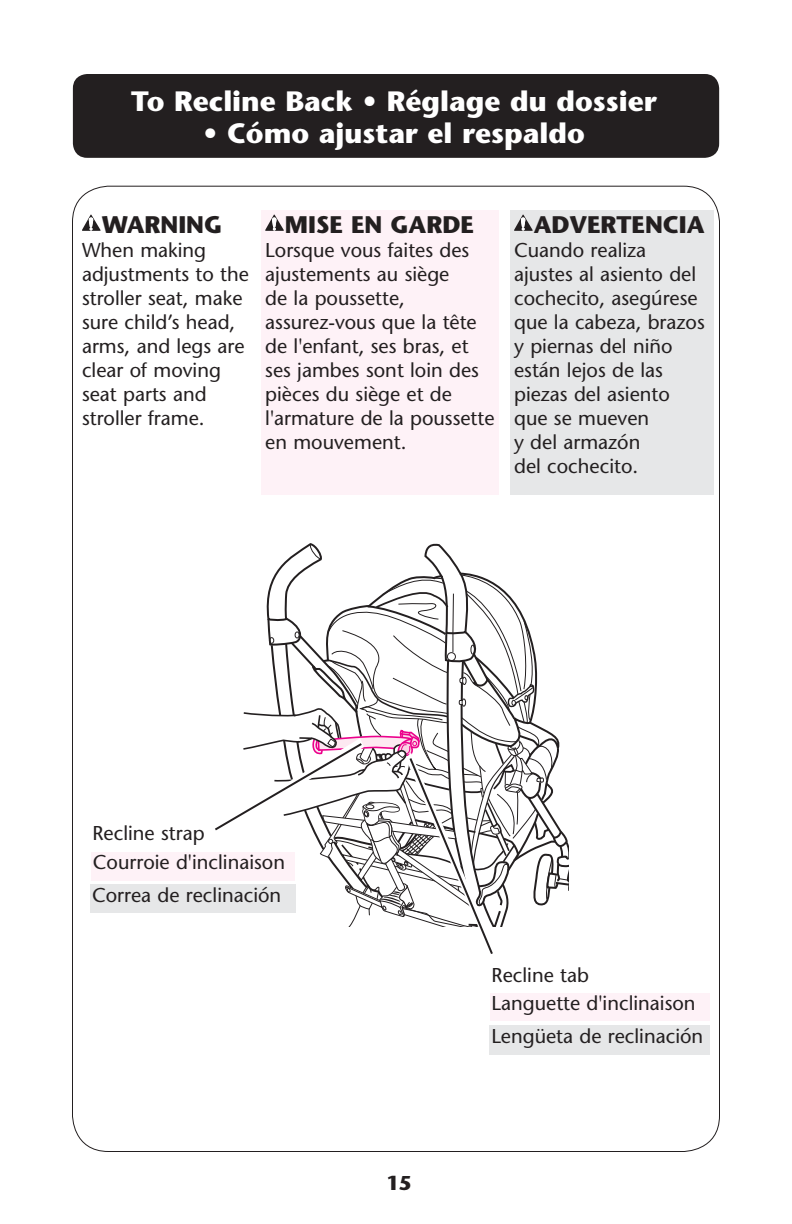
<style>
.page{position:relative;width:792px;height:1224px;background:#fff}
.page>*{position:absolute;margin:0;border:0;box-sizing:border-box;transform-origin:0 0}
.t1{font:700 28px "Stone Sans";color:#fff}
.t2{font:700 24px "Stone Sans";color:#231f20}
.t3{font:20px/24px "Stone Sans";color:#231f20}
.t4{font:700 20px "Stone Sans";color:#231f20}
</style>
<div class="page">
<div style="left:73px;top:74px;width:646px;height:84px;background:#231f20;border-radius:14px"></div>
<div style="left:91px;top:852px;width:203px;height:28px;background:#fef2f7"></div>
<div style="left:90px;top:885px;width:206px;height:28px;background:#e6e7e8"></div>
<div style="left:490px;top:993px;width:220px;height:27px;background:#fef2f7"></div>
<div style="left:489px;top:1026px;width:221px;height:29px;background:#e6e7e8"></div>
<svg style="left:213px;top:543px;width:356px;height:411px"></svg>
<div style="left:510px;top:211px;width:204px;height:284px;background:#e6e7e8"></div>
<svg style="left:514px;top:215px;width:19px;height:16px"></svg>
<svg style="left:82px;top:215px;width:18px;height:16px"></svg>
<div style="left:261px;top:211px;width:238px;height:284px;background:#fef2f7"></div>
<svg style="left:265px;top:215px;width:19px;height:16px"></svg>
<h1 class="t1" style="left:131px;top:90px;width:527px">To Recline Back • Réglage du dossier</h1>
<h1 class="t1" style="left:203px;top:122px;width:383px">• Cómo ajustar el respaldo</h1>
<p class="t2" style="left:102px;top:215px;width:122px">WARNING</p>
<p class="t3" style="left:82px;top:240px;width:168px">When making adjustments to the stroller seat, make sure child’s head, arms, and legs are clear of moving seat parts and stroller frame.</p>
<p class="t2" style="left:285px;top:215px;width:191px">MISE EN GARDE</p>
<p class="t3" style="left:265px;top:240px;width:231px">Lorsque vous faites des ajustements au siège<br>de la poussette, assurez-vous que la tête de l'enfant, ses bras, et ses jambes sont loin des pièces du siège et de l'armature de la poussette en mouvement.</p>
<p class="t2" style="left:534px;top:215px;width:172px">ADVERTENCIA</p>
<p class="t3" style="left:514px;top:240px;width:192px">Cuando realiza ajustes al asiento del cochecito, asegúrese que la cabeza, brazos y piernas del niño están lejos de las piezas del asiento que se mueven<br>y del armazón<br>del cochecito.</p>
<p class="t3" style="left:93px;top:821px;width:194px;line-height:28.6px">Recline strap<br>Courroie d'inclinaison</p>
<p class="t3" style="left:92px;top:885px;width:191px">Correa de reclinación</p>
<p class="t4" style="left:386px;top:1175px;width:27px">15</p>
<p class="t3" style="left:492px;top:963px;width:206px;line-height:28.4px">Recline tab<br>Languette d'inclinaison</p>
<p class="t3" style="left:491px;top:1026px;width:213px">Lengüeta de reclinación</p>
</div>
